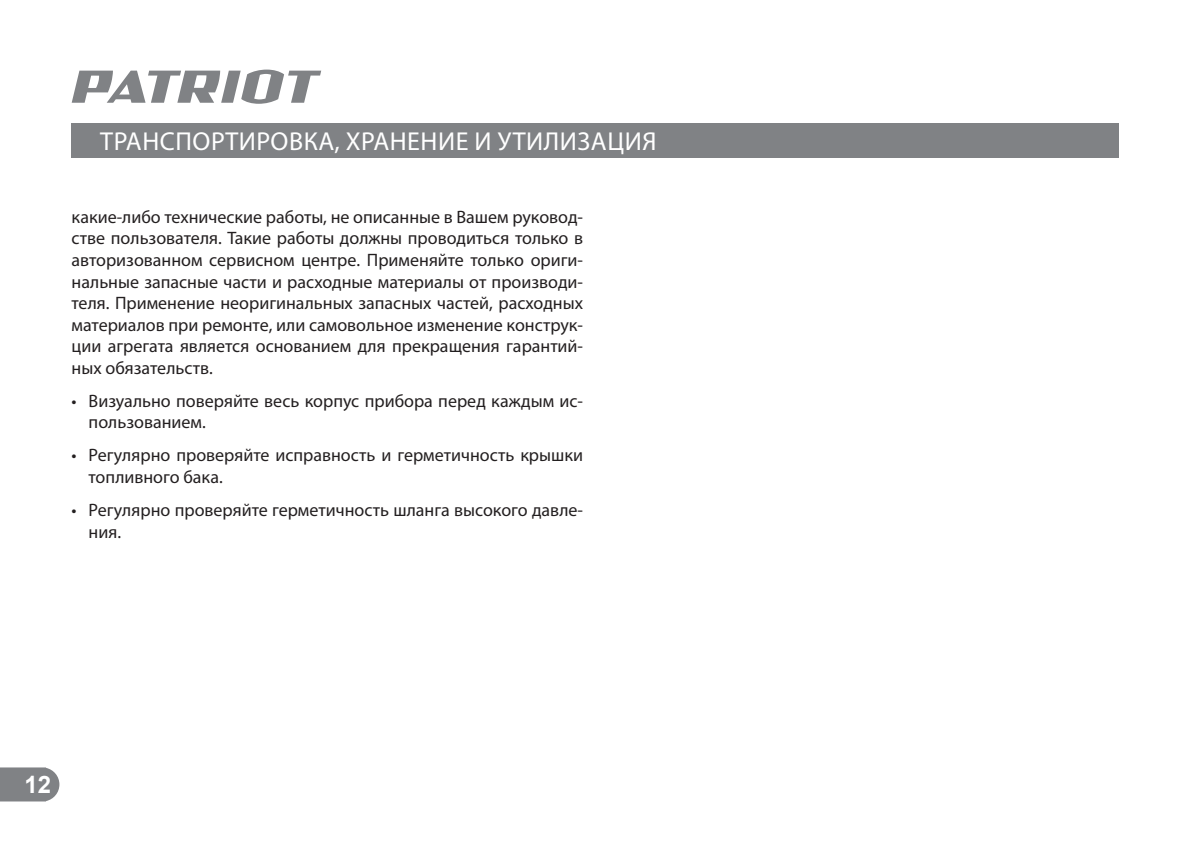
<style>
.page{position:relative;width:1191px;height:842px;background:#fff}
.page>*{position:absolute;margin:0;border:0;box-sizing:border-box;transform-origin:0 0}
.t1{font:26px "Myriad Pro";letter-spacing:.02em;color:#fff}
.t2{font:700 24px "Arial";color:#fff}
.t3{font:18px/21.6px "Myriad Pro";color:#231f20}
</style>
<div class="page">
<svg style="left:0;top:767px;width:59px;height:34px;background:#888a8d"></svg>
<div style="left:72px;top:123px;width:1046px;height:34px;background:#808285"></div>
<svg style="left:72px;top:70px;width:249px;height:34px"></svg>
<h1 class="t1" style="left:100px;top:125px;width:558px">ТРАНСПОРТИРОВКА, ХРАНЕНИЕ И УТИЛИЗАЦИЯ</h1>
<p class="t3" style="left:72px;top:206px;width:513px;text-align:justify">какие-либо технические работы, не описанные в Вашем руковод&shy;стве пользователя. Такие работы должны проводиться только в авторизованном сервисном центре. Применяйте только ориги&shy;нальные запасные части и расходные материалы от производи&shy;теля. Применение неоригинальных запасных частей, расходных материалов при ремонте, или самовольное изменение конструк&shy;ции агрегата является основанием для прекращения гарантий&shy;ных обязательств.</p>
<p class="t3" style="left:89px;top:390px;width:496px;text-indent:-17px">• Визуально поверяйте весь корпус прибора перед каждым ис&shy;пользованием.</p>
<p class="t3" style="left:89px;top:444px;width:496px;text-indent:-17px">• Регулярно проверяйте исправность и герметичность крышки топливного бака.</p>
<p class="t3" style="left:89px;top:499px;width:496px;text-indent:-17px">• Регулярно проверяйте герметичность шланга высокого давле&shy;ния.</p>
<h2 class="t2" style="left:24px;top:768px;width:28px">12</h2>
</div>
